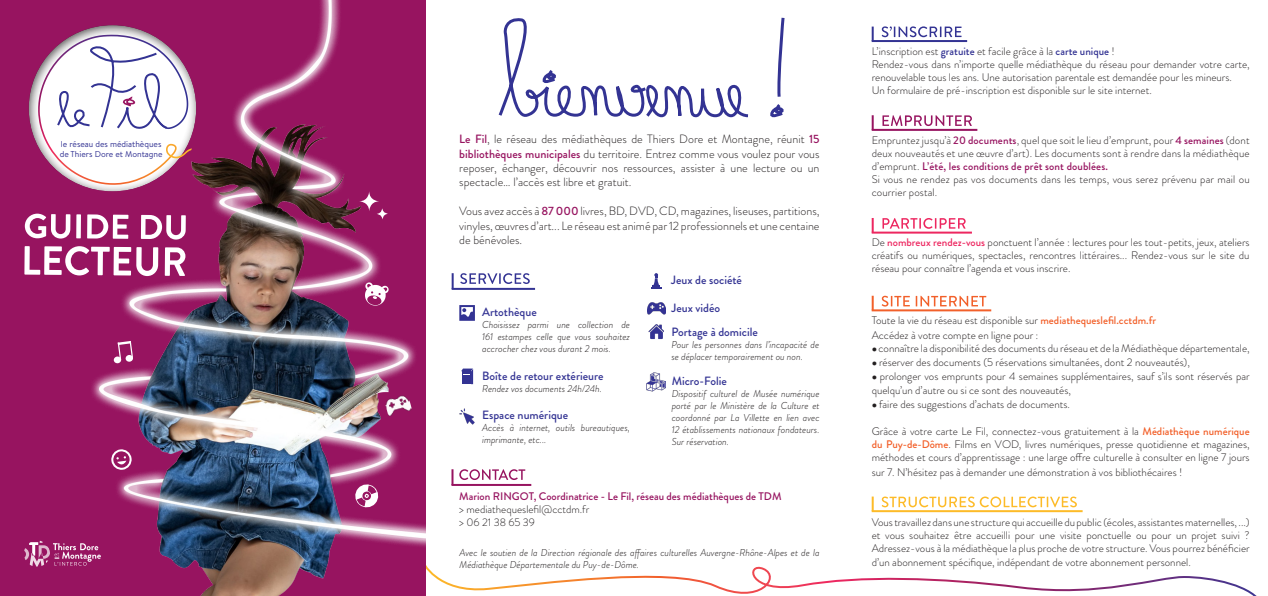
<style>
.page{position:relative;width:1268px;height:596px;background:#fff}
.page>*{position:absolute;margin:0;border:0;box-sizing:border-box;transform-origin:0 0}
.t1{font:300 12px/14.4px "Brandon Grotesque";color:#231f20;text-align:justify}
.t2{font:500 12px "Brandon Grotesque";color:#333393}
.t3{font:300 11px/13.2px "Brandon Grotesque";color:#231f20;text-align:justify}
.t4{font:500 11px "Brandon Grotesque";color:#971460}
.t5{font:italic 300 10px/12px "Brandon Grotesque";color:#231f20}
.t6{font:8.5px/10.2px "Brandon Text";color:#333393}
.s1{font-weight:500;color:#971460}
.s2{font-weight:500;color:#333393}
.s3{font-weight:500;color:#ed2760}
.s4{font-weight:500;color:#f2602a}
.s5{font-family:"Arial Narrow";font-weight:400;font-size:9px}
</style>
<div class="page">
<svg style="left:498px;top:18px;width:251px;height:100px"></svg>
<svg style="left:770px;top:17px;width:15px;height:101px"></svg>
<img style="left:459px;top:408px;width:16px;height:16px">
<img style="left:647px;top:302px;width:18px;height:13px">
<img style="left:646px;top:372px;width:19px;height:19px">
<svg style="left:881px;top:26px;width:80px;height:11px"></svg>
<svg style="left:882px;top:115px;width:89px;height:11px"></svg>
<svg style="left:882px;top:218px;width:83px;height:11px"></svg>
<svg style="left:881px;top:295px;width:105px;height:11px"></svg>
<svg style="left:881px;top:496px;width:195px;height:11px"></svg>
<hr style="left:871px;top:40px;width:95px;height:2px;background:#333393">
<svg style="left:871px;top:27px;width:2px;height:14px"></svg>
<hr style="left:871px;top:129px;width:106px;height:2px;background:#971460">
<svg style="left:871px;top:115px;width:2px;height:15px"></svg>
<hr style="left:871px;top:231px;width:100px;height:2px;background:#ed2760">
<svg style="left:871px;top:218px;width:2px;height:14px"></svg>
<hr style="left:871px;top:309px;width:120px;height:2px;background:#f2602a">
<svg style="left:871px;top:295px;width:2px;height:15px"></svg>
<hr style="left:871px;top:510px;width:211px;height:2px;background:#fdbb28">
<svg style="left:871px;top:496px;width:2px;height:15px"></svg>
<img style="left:648px;top:324px;width:15px;height:15px">
<svg style="left:459px;top:305px;width:16px;height:16px"></svg>
<svg style="left:461px;top:368px;width:12px;height:16px"></svg>
<svg style="left:651px;top:273px;width:10px;height:16px"></svg>
<svg style="left:460px;top:273px;width:69px;height:11px"></svg>
<hr style="left:451px;top:288px;width:84px;height:2px;background:#333393">
<svg style="left:451px;top:273px;width:2px;height:16px"></svg>
<svg style="left:459px;top:469px;width:66px;height:10px"></svg>
<hr style="left:451px;top:483px;width:80px;height:2px;background:#971460">
<svg style="left:451px;top:469px;width:2px;height:15px"></svg>
<svg style="left:425px;top:558px;width:831px;height:37px"></svg>
<div style="left:0;top:0;width:425px;height:595px;background:#971460"></div>
<img style="left:91px;top:0;width:334px;height:595px">
<svg style="left:25px;top:213px;width:161px;height:26px"></svg>
<svg style="left:24px;top:246px;width:161px;height:30px"></svg>
<svg style="left:24px;top:540px;width:77px;height:26px"></svg>
<div style="left:27px;top:25px;width:169px;height:168px;background:#231f20;opacity:.85"></div>
<svg style="left:38px;top:35px;width:136px;height:150px;background:#e5d8e3"></svg>
<svg style="left:348px;top:477px;width:37px;height:34px"></svg>
<svg style="left:111px;top:449px;width:21px;height:21px"></svg>
<img style="left:383px;top:392px;width:29px;height:26px">
<svg style="left:364px;top:282px;width:25px;height:24px"></svg>
<svg style="left:113px;top:356px;width:8px;height:7px"></svg>
<svg style="left:125px;top:354px;width:8px;height:8px"></svg>
<svg style="left:118px;top:341px;width:15px;height:18px"></svg>
<svg style="left:359px;top:191px;width:20px;height:20px"></svg>
<svg style="left:376px;top:207px;width:12px;height:13px"></svg>
<p class="t6" style="left:60px;top:138px;width:104px">le réseau des médiathèques de Thiers Dore et Montagne</p>
<p class="t1" style="left:459px;top:132px;width:362px"><span class="s1">Le Fil</span>, le réseau des médiathèques de Thiers Dore et Montagne, réunit <span class="s1">15 bibliothèques municipales</span> du territoire. Entrez comme vous voulez pour vous reposer, échanger, découvrir nos ressources, assister à une lecture ou un spectacle… l’accès est libre et gratuit.</p>
<p class="t1" style="left:459px;top:204px;width:362px">Vous avez accès à <span class="s1">87 000</span> livres, BD, DVD, CD, magazines, liseuses, partitions, vinyles, œuvres d’art... Le réseau est animé par 12 professionnels et une centaine de bénévoles.</p>
<p class="t2" style="left:482px;top:303px;width:56px">Artothèque</p>
<p class="t5" style="left:482px;top:318px;width:149px;text-align:justify">Choisissez parmi une collection de 161 estampes celle que vous souhaitez accrocher chez vous durant 2 mois.</p>
<p class="t2" style="left:482px;top:367px;width:123px">Boîte de retour extérieure</p>
<p class="t5" style="left:482px;top:382px;width:121px">Rendez vos documents 24h/24h.</p>
<p class="t2" style="left:482px;top:406px;width:88px">Espace numérique</p>
<p class="t5" style="left:482px;top:421px;width:149px">Accès à internet, outils bureautiques, imprimante, etc...</p>
<p class="t2" style="left:671px;top:271px;width:72px">Jeux de société</p>
<p class="t2" style="left:671px;top:299px;width:50px">Jeux vidéo</p>
<p class="t2" style="left:671px;top:323px;width:88px">Portage à domicile</p>
<p class="t5" style="left:671px;top:338px;width:149px">Pour les personnes dans l’incapacité de se déplacer temporairement ou non.</p>
<p class="t2" style="left:671px;top:372px;width:57px">Micro-Folie</p>
<p class="t5" style="left:671px;top:387px;width:149px;text-align:justify">Dispositif culturel de Musée numérique porté par le Ministère de la Culture et coordonné par La Villette en lien avec 12 établissements nationaux fondateurs.<br>Sur réservation.</p>
<p class="t4" style="left:459px;top:488px;width:324px">Marion RINGOT, Coordinatrice - Le Fil, réseau des médiathèques de TDM</p>
<p class="t3" style="left:459px;top:502px;width:131px">&gt; mediathequeslefil@cctdm.fr</p>
<p class="t3" style="left:459px;top:515px;width:77px">&gt; 06 21 38 65 39</p>
<p class="t5" style="left:459px;top:546px;width:361px">Avec le soutien de la Direction régionale des affaires culturelles Auvergne-Rhône-Alpes et de la<br>Médiathèque Départementale du Puy-de-Dôme.</p>
<p class="t3" style="left:871px;top:44px;width:244px">L’inscription est <span class="s2">gratuite</span> et facile grâce à la <span class="s2">carte unique</span> !</p>
<p class="t3" style="left:871px;top:58px;width:379px">Rendez-vous dans n’importe quelle médiathèque du réseau pour demander votre carte, renouvelable tous les ans. Une autorisation parentale est demandée pour les mineurs.</p>
<p class="t3" style="left:871px;top:84px;width:281px">Un formulaire de pré-inscription est disponible sur le site internet.</p>
<p class="t3" style="left:871px;top:133px;width:379px">Empruntez jusqu’à <span class="s1">20 documents</span>, quel que soit le lieu d’emprunt, pour <span class="s1">4 semaines</span> (dont deux nouveautés et une œuvre d’art). Les documents sont à rendre dans la médiathèque d’emprunt. <span class="s1">L’été, les conditions de prêt sont doublées.</span></p>
<p class="t3" style="left:871px;top:173px;width:379px">Si vous ne rendez pas vos documents dans les temps, vous serez prévenu par mail ou courrier postal.</p>
<p class="t3" style="left:871px;top:235px;width:379px">De <span class="s3">nombreux rendez-vous</span> ponctuent l’année : lectures pour les tout-petits, jeux, ateliers créatifs ou numériques, spectacles, rencontres littéraires... Rendez-vous sur le site du réseau pour connaître l’agenda et vous inscrire.</p>
<p class="t3" style="left:871px;top:314px;width:286px">Toute la vie du réseau est disponible sur <span class="s4">mediathequeslefil.cctdm.fr</span></p>
<p class="t3" style="left:871px;top:328px;width:168px">Accédez à votre compte en ligne pour :</p>
<p class="t3" style="left:871px;top:341px;width:379px"><span class="s5">●</span> connaître la disponibilité des documents du réseau et de la Médiathèque départementale,</p>
<p class="t3" style="left:871px;top:356px;width:320px"><span class="s5">●</span> réserver des documents (5 réservations simultanées, dont 2 nouveautés),</p>
<p class="t3" style="left:871px;top:368px;width:379px;line-height:14.4px"><span class="s5">●</span> prolonger vos emprunts pour 4 semaines supplémentaires, sauf s’ils sont réservés par quelqu’un d’autre ou si ce sont des nouveautés,</p>
<p class="t3" style="left:871px;top:398px;width:200px"><span class="s5">●</span> faire des suggestions d’achats de documents.</p>
<p class="t3" style="left:871px;top:424px;width:379px">Grâce à votre carte Le Fil, connectez-vous gratuitement à la <span class="s4">Médiathèque numérique du Puy-de-Dôme</span>. Films en VOD, livres numériques, presse quotidienne et magazines, méthodes et cours d’apprentissage : une large offre culturelle à consulter en ligne 7 jours</p>
<p class="t3" style="left:871px;top:465px;width:312px">sur 7. N’hésitez pas à demander une démonstration à vos bibliothécaires !</p>
<p class="t3" style="left:871px;top:515px;width:379px">Vous travaillez dans une structure qui accueille du public (écoles, assistantes maternelles, ...) et vous souhaitez être accueilli pour une visite ponctuelle ou pour un projet suivi ?<br>Adressez-vous à la médiathèque la plus proche de votre structure. Vous pourrez bénéficier d’un abonnement spécifique, indépendant de votre abonnement personnel.</p>
</div>
